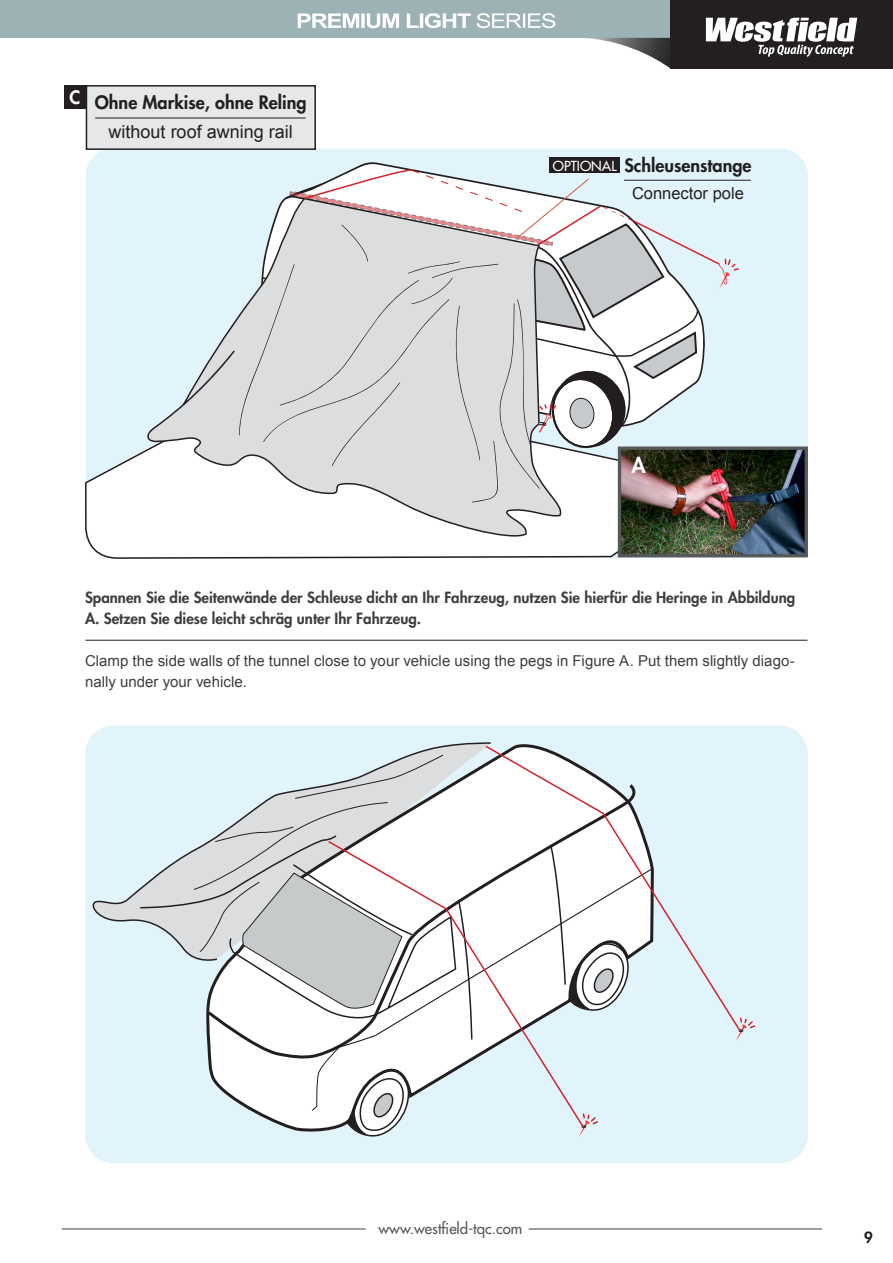
<style>
.page{position:relative;width:893px;height:1263px;background:#fff}
.page>*{position:absolute;margin:0;border:0;box-sizing:border-box;transform-origin:0 0}
.t1{font:800 21px "Futura Std";color:#fff}
.t2{font:800 18px "Futura Std";color:#231f20}
.t3{font:18px "Arial";color:#231f20}
.t4{font:800 18px "Futura Std";color:#fff}
.t5{font:16.5px "Arial";color:#231f20}
.t6{font:800 15px/21px "Futura Std";color:#3e3e3f}
.t7{font:15px/21px "Arial";color:#3e3e3f}
.t8{font:500 15px "Futura Std";color:#57585a}
.t9{font:800 15px "Futura Std";color:#231f20}
.t10{font:500 13.5px "Futura Std";color:#fff}
</style>
<div class="page">
<div style="left:85px;top:726px;width:723px;height:437px;background:#e1f4fc;border-radius:28px"></div>
<div style="left:86px;top:148px;width:722px;height:410px;background:#e1f4fc;border-radius:27px"></div>
<svg style="left:85px;top:450px;width:639px;height:109px;background:#eeeff0"></svg>
<div style="left:0;top:0;width:893px;height:38px;background:#9cb2b5"></div>
<div style="left:670px;top:0;width:223px;height:69px;background:#231f20"></div>
<svg style="left:706px;top:18px;width:151px;height:39px"></svg>
<hr style="left:62px;top:1228px;width:304px;height:1px;background:#3e3e3f">
<hr style="left:529px;top:1228px;width:293px;height:1px;background:#3e3e3f">
<svg style="left:585px;top:38px;width:85px;height:30px"></svg>
<svg style="left:298px;top:13px;width:257px;height:15px"></svg>
<svg style="left:145px;top:408px;width:420px;height:134px;background:#f2f3f4"></svg>
<img style="left:622px;top:450px;width:182px;height:103px">
<div style="left:618px;top:446px;width:190px;height:111px;border:3px solid #57585a"></div>
<div style="left:86px;top:86px;width:229px;height:63px;background:#e6e7e9"></div>
<div style="left:86px;top:85px;width:230px;height:65px;border:2px solid #231f20"></div>
<div style="left:64px;top:85px;width:22px;height:24px;background:#231f20"></div>
<hr style="left:95px;top:118px;width:211px;height:1px;background:#231f20">
<hr style="left:86px;top:640px;width:721px;height:1px;background:#231f20">
<svg style="left:88px;top:740px;width:51px;height:182px"></svg>
<svg style="left:736px;top:1018px;width:19px;height:22px"></svg>
<svg style="left:178px;top:169px;width:562px;height:334px"></svg>
<hr style="left:624px;top:180px;width:127px;height:1px;background:#231f20">
<div style="left:550px;top:157px;width:70px;height:16px;background:#231f20"></div>
<svg style="left:411px;top:742px;width:187px;height:390px"></svg>
<svg style="left:473px;top:839px;width:112px;height:289px"></svg>
<svg style="left:139px;top:754px;width:334px;height:383px"></svg>
<svg style="left:484px;top:744px;width:258px;height:289px"></svg>
<p class="t4" style="left:69px;top:86px;width:12px">C</p>
<p class="t2" style="left:95px;top:91px;width:213px">Ohne Markise, ohne Reling</p>
<p class="t3" style="left:109px;top:120px;width:186px">without roof awning rail</p>
<p class="t10" style="left:553px;top:157px;width:65px">OPTIONAL</p>
<p class="t2" style="left:624px;top:154px;width:129px">Schleusenstange</p>
<p class="t5" style="left:632px;top:182px;width:113px">Connector pole</p>
<p class="t1" style="left:632px;top:452px;width:16px">A</p>
<p class="t6" style="left:85px;top:586px;width:712px">Spannen Sie die Seitenwände der Schleuse dicht an Ihr Fahrzeug, nutzen Sie hierfür die Heringe in Abbildung<br>A. Setzen Sie diese leicht schräg unter Ihr Fahrzeug.</p>
<p class="t7" style="left:85px;top:650px;width:711px">Clamp the side walls of the tunnel close to your vehicle using the pegs in Figure A. Put them slightly diago&shy;nally under your vehicle.</p>
<p class="t8" style="left:378px;top:1218px;width:145px">www.westfield-tqc.com</p>
<p class="t9" style="left:864px;top:1228px;width:10px">9</p>
</div>
